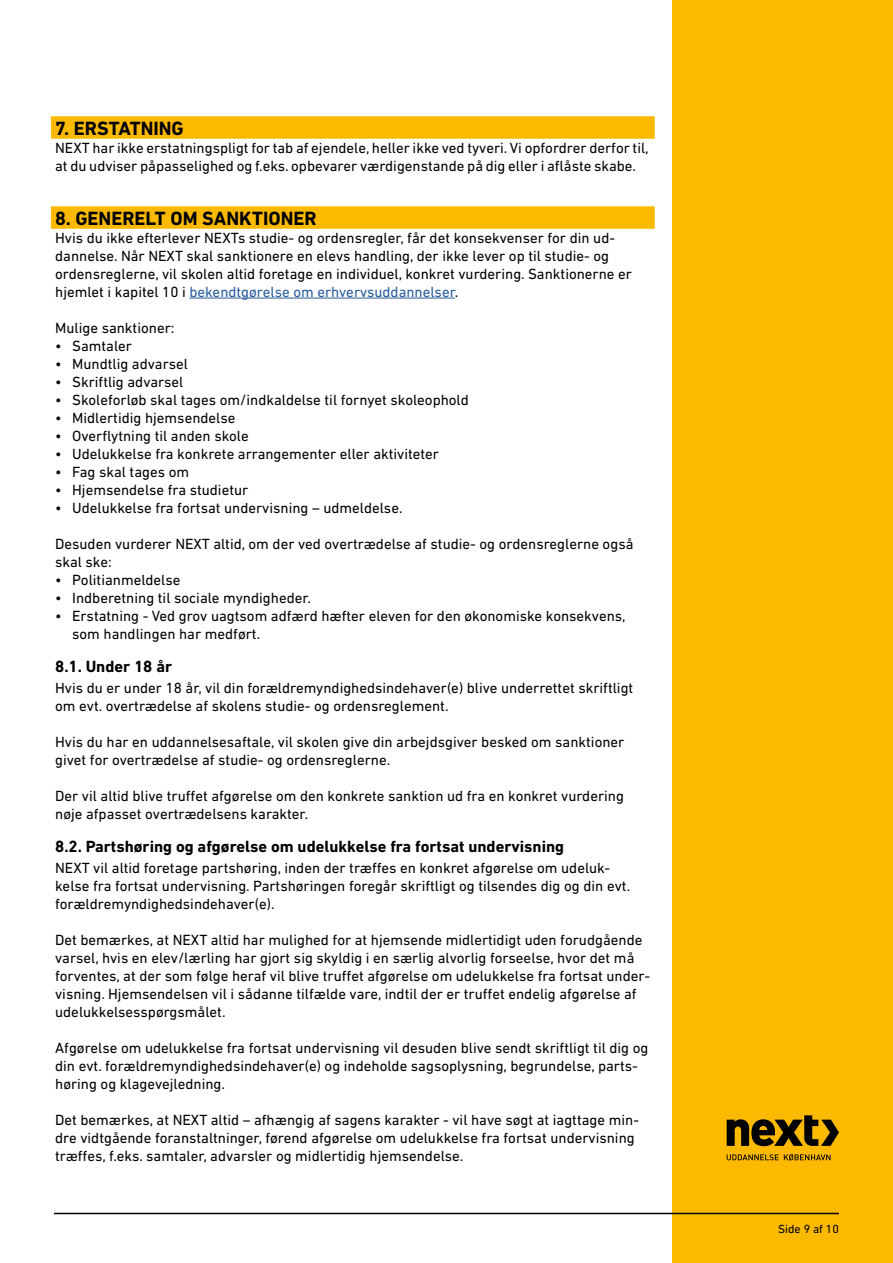
<style>
.page{position:relative;width:893px;height:1263px;background:#fff}
.page>*{position:absolute;margin:0;border:0;box-sizing:border-box;transform-origin:0 0}
.t1{font:700 19.5px "DIN Next LT Pro";color:#000}
.t2{font:700 16.5px "DIN Next LT Pro";color:#000}
.t3{font:15px/18px "DIN Next LT Pro";color:#000}
.t4{font:12px "DIN Next LT Pro";color:#000}
.s1{color:#275b9b}
</style>
<div class="page">
<div style="left:673px;top:0;width:220px;height:1263px;background:#fbba00"></div>
<svg style="left:727px;top:1115px;width:112px;height:31px"></svg>
<svg style="left:727px;top:1154px;width:104px;height:7px"></svg>
<hr style="left:54px;top:1213px;width:785px;height:1px;background:#000">
<div style="left:51px;top:116px;width:604px;height:23px;background:#fbba00"></div>
<div style="left:51px;top:206px;width:604px;height:23px;background:#fbba00"></div>
<hr style="left:189px;top:298px;width:266px;height:1px;background:#275b9b">
<h1 class="t1" style="left:55px;top:116px;width:130px">7. ERSTATNING</h1>
<p class="t3" style="left:55px;top:138px;width:595px">NEXT har ikke erstatningspligt for tab af ejendele, heller ikke ved tyveri. Vi opfordrer derfor til, at du udviser påpasselighed og f.eks. opbevarer værdigenstande på dig eller i aflåste skabe.</p>
<h1 class="t1" style="left:55px;top:206px;width:263px">8. GENERELT OM SANKTIONER</h1>
<p class="t3" style="left:55px;top:228px;width:578px">Hvis du ikke efterlever NEXTs studie- og ordensregler, får det konsekvenser for din ud&shy;dannelse. Når NEXT skal sanktionere en elevs handling, der ikke lever op til studie- og ordensreglerne, vil skolen altid foretage en individuel, konkret vurdering. Sanktionerne er hjemlet i kapitel 10 i <span class="s1">bekendtgørelse om erhvervsuddannelser</span>.</p>
<p class="t3" style="left:55px;top:318px;width:121px">Mulige sanktioner:</p>
<p class="t3" style="left:55px;top:336px;width:78px">• Samtaler</p>
<p class="t3" style="left:55px;top:354px;width:134px">• Mundtlig advarsel</p>
<p class="t3" style="left:55px;top:372px;width:130px">• Skriftlig advarsel</p>
<p class="t3" style="left:55px;top:390px;width:415px">• Skoleforløb skal tages om/indkaldelse til fornyet skoleophold</p>
<p class="t3" style="left:55px;top:408px;width:182px">• Midlertidig hjemsendelse</p>
<p class="t3" style="left:55px;top:426px;width:195px">• Overflytning til anden skole</p>
<p class="t3" style="left:55px;top:444px;width:385px">• Udelukkelse fra konkrete arrangementer eller aktiviteter</p>
<p class="t3" style="left:55px;top:462px;width:135px">• Fag skal tages om</p>
<p class="t3" style="left:55px;top:480px;width:195px">• Hjemsendelse fra studietur</p>
<p class="t3" style="left:55px;top:498px;width:349px">• Udelukkelse fra fortsat undervisning – udmeldelse.</p>
<p class="t3" style="left:55px;top:534px;width:580px">Desuden vurderer NEXT altid, om der ved overtrædelse af studie- og ordensreglerne også skal ske:</p>
<p class="t3" style="left:55px;top:570px;width:127px">• Politianmeldelse</p>
<p class="t3" style="left:55px;top:588px;width:257px">• Indberetning til sociale myndigheder.</p>
<p class="t3" style="left:72px;top:606px;width:555px;text-indent:-17px">• Erstatning - Ved grov uagtsom adfærd hæfter eleven for den økonomiske konsekvens, som handlingen har medført.</p>
<p class="t2" style="left:55px;top:657px;width:118px">8.1. Under 18 år</p>
<p class="t3" style="left:55px;top:678px;width:580px">Hvis du er under 18 år, vil din forældremyndighedsindehaver(e) blive underrettet skriftligt om evt. overtrædelse af skolens studie- og ordensreglement.</p>
<p class="t3" style="left:55px;top:732px;width:571px">Hvis du har en uddannelsesaftale, vil skolen give din arbejdsgiver besked om sanktioner givet for overtrædelse af studie- og ordensreglerne.</p>
<p class="t3" style="left:55px;top:786px;width:570px">Der vil altid blive truffet afgørelse om den konkrete sanktion ud fra en konkret vurdering nøje afpasset overtrædelsens karakter.</p>
<p class="t2" style="left:55px;top:837px;width:510px">8.2. Partshøring og afgørelse om udelukkelse fra fortsat undervisning</p>
<p class="t3" style="left:55px;top:858px;width:576px">NEXT vil altid foretage partshøring, inden der træffes en konkret afgørelse om udeluk&shy;kelse fra fortsat undervisning. Partshøringen foregår skriftligt og tilsendes dig og din evt. forældremyndighedsindehaver(e).</p>
<p class="t3" style="left:55px;top:930px;width:596px">Det bemærkes, at NEXT altid har mulighed for at hjemsende midlertidigt uden forudgående varsel, hvis en elev/lærling har gjort sig skyldig i en særlig alvorlig forseelse, hvor det må forventes, at der som følge heraf vil blive truffet afgørelse om udelukkelse fra fortsat under&shy;visning. Hjemsendelsen vil i sådanne tilfælde vare, indtil der er truffet endelig afgørelse af udelukkelsesspørgsmålet.</p>
<p class="t3" style="left:55px;top:1038px;width:595px">Afgørelse om udelukkelse fra fortsat undervisning vil desuden blive sendt skriftligt til dig og din evt. forældremyndighedsindehaver(e) og indeholde sagsoplysning, begrundelse, parts&shy;høring og klagevejledning.</p>
<p class="t3" style="left:55px;top:1110px;width:585px">Det bemærkes, at NEXT altid – afhængig af sagens karakter - vil have søgt at iagttage min&shy;dre vidtgående foranstaltninger, førend afgørelse om udelukkelse fra fortsat undervisning træffes, f.eks. samtaler, advarsler og midlertidig hjemsendelse.</p>
<p class="t4" style="left:778px;top:1222px;width:62px">Side 9 af 10</p>
</div>
